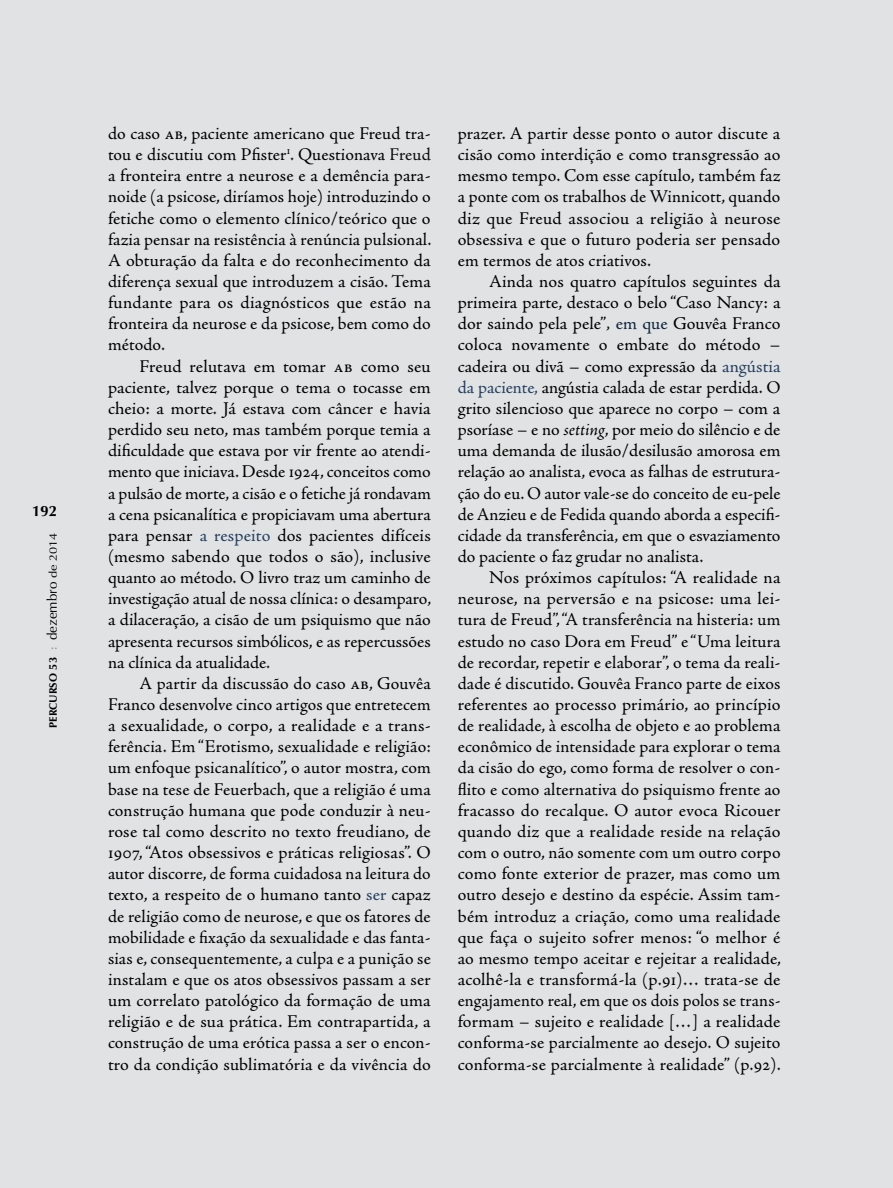
<style>
.page{position:relative;width:893px;height:1188px;background:#e1e2e3}
.page>*{position:absolute;margin:0;border:0;box-sizing:border-box;transform-origin:0 0}
.t1{font:18px/21.1px "Adobe Jenson Pro";letter-spacing:.005em;color:#000;text-align:justify}
.t2{font:700 15px "Optima LT Std";color:#000}
.t3{font:10.8px "Optima LT Std Bold SC800";color:#000}
.s1{font-size:11.25px}
.s2{font-family:"Adobe Jenson Pro";font-size:13.5px;color:#929496}
.s3{font-family:"Optima LT Std";font-size:13.5px}
.s4{font-family:"Optima LT Std"}
.s5{color:#0d0d0d}
.s6{color:#244061}
.s7{font-style:italic}
.s8{color:#0f243e}
</style>
<div class="page">
<p class="t2" style="left:32px;top:502px;width:27px">192</p>
<p class="t3" style="left:47px;top:728px;width:197px;rotate:-90deg">percurso <span class="s1">53</span> <span class="s2">:</span> <span class="s3">dezembro</span> <span class="s4">de 2014</span></p>
<p class="t1" style="left:108px;top:123px;width:325px">do caso AB, paciente americano que Freud tra&shy;tou e discutiu com Pfister<sup>1</sup>. Questionava <span class="s5">Freud </span>a fronteira entre a neurose e a demência para&shy;noide (a psicose, diríamos hoje) introduzindo o fetiche como o elemento clínico/teórico que o fazia pensar na resistência à renúncia pulsional.<br>A obturação da falta e do reconhecimento da diferença sexual que introduzem a cisão. Tema fundante para os diagnósticos que estão na fronteira da neurose e da psicose, bem como do método.</p>
<p class="t1" style="left:108px;top:356px;width:325px;text-indent:32px">Freud relutava em tomar AB como seu paciente, talvez porque o tema o tocasse em cheio: a morte. Já estava com câncer e havia perdido seu neto, mas também porque temia a dificuldade que estava por vir frente ao atendi&shy;mento que iniciava. Desde 1924, conceitos como a pulsão de morte, a cisão e o fetiche já rondavam a cena psicanalítica e propiciavam uma abertura para pensar <span class="s6">a respeito</span> dos pacientes difíceis (mesmo sabendo que todos o são), inclusive quanto ao método. O livro traz um caminho de investigação atual de nossa clínica: o desamparo, a dilaceração, a cisão de um psiquismo que não apresenta recursos simbólicos, e as repercussões na clínica da atualidade.</p>
<p class="t1" style="left:108px;top:673px;width:324px;text-indent:32px">A partir da discussão do caso AB, Gouvêa Franco desenvolve cinco artigos que entretecem a sexualidade, o corpo, a realidade e a trans&shy;ferência. Em “Erotismo, sexualidade e religião: um enfoque psicanalítico”, o autor mostra, com base na tese de Feuerbach, que a religião é uma construção humana que pode conduzir à neu&shy;rose tal como descrito no texto freudiano, de 1907, “Atos obsessivos e práticas religiosas”. O autor discorre, de forma cuidadosa na leitura do texto, a respeito de o humano tanto <span class="s6">ser</span> capaz de religião como de neurose, e que os fatores de mobilidade e fixação da sexualidade e das fanta&shy;sias e, consequentemente, a culpa e a punição se instalam e que os atos obsessivos passam a ser um correlato patológico da formação de uma religião e de sua prática. Em contrapartida, a construção de uma erótica passa a ser o encon&shy;tro da condição sublimatória e da vivência do</p>
<p class="t1" style="left:458px;top:123px;width:324px">prazer. A partir desse ponto o autor discute a cisão como interdição e como transgressão ao mesmo tempo. Com esse capítulo, também faz a ponte com os trabalhos de Winnicott, quando diz que Freud associou a religião à neurose obsessiva e que o futuro poderia ser pensado em termos de atos criativos.</p>
<p class="t1" style="left:458px;top:271px;width:324px;text-indent:32px">Ainda nos quatro capítulos seguintes da primeira parte, destaco o belo “Caso Nancy: a dor saindo pela pele”<span class="s7">,</span> <span class="s8">em que</span> Gouvêa Franco coloca novamente o embate do método – cadeira ou divã – como expressão da <span class="s6">angústia da paciente,</span> angústia calada de estar perdida. O grito silencioso que aparece no corpo – com a psoríase – e no <span class="s7">setting</span>, por meio do silêncio e de uma demanda de ilusão/desilusão amorosa em relação ao analista, evoca as falhas de estrutura&shy;ção do eu. O autor vale-se do conceito de eu-pele de Anzieu e de Fedida quando aborda a especifi&shy;cidade da transferência, em que o esvaziamento do paciente o faz grudar no analista.</p>
<p class="t1" style="left:458px;top:567px;width:325px;text-indent:32px">Nos próximos capítulos: “A realidade na neurose, na perversão e na psicose: uma lei&shy;tura de Freud”, “A transferência na histeria: um estudo no caso Dora em Freud” e “Uma leitura de recordar, repetir e elaborar”, o tema da reali&shy;dade é discutido. Gouvêa Franco parte de eixos referentes ao processo primário, ao princípio de realidade, à escolha de objeto e ao problema econômico de intensidade para explorar o tema da cisão do ego, como forma de resolver o con&shy;flito e como alternativa do psiquismo frente ao fracasso do recalque. O autor evoca Ricouer quando diz que a realidade reside na relação com o outro, não somente com um outro corpo como fonte exterior de prazer, mas como um outro desejo e destino da espécie. Assim tam&shy;bém introduz a criação, como uma realidade que faça o sujeito sofrer menos: “o melhor é ao mesmo tempo aceitar e rejeitar a realidade, acolhê-la e transformá-la (p.91)… trata-se de engajamento real, em que os dois polos se trans&shy;formam – sujeito e realidade […] a realidade conforma-se parcialmente ao desejo. O sujeito conforma-se parcialmente à realidade” (p.92).</p>
</div>
